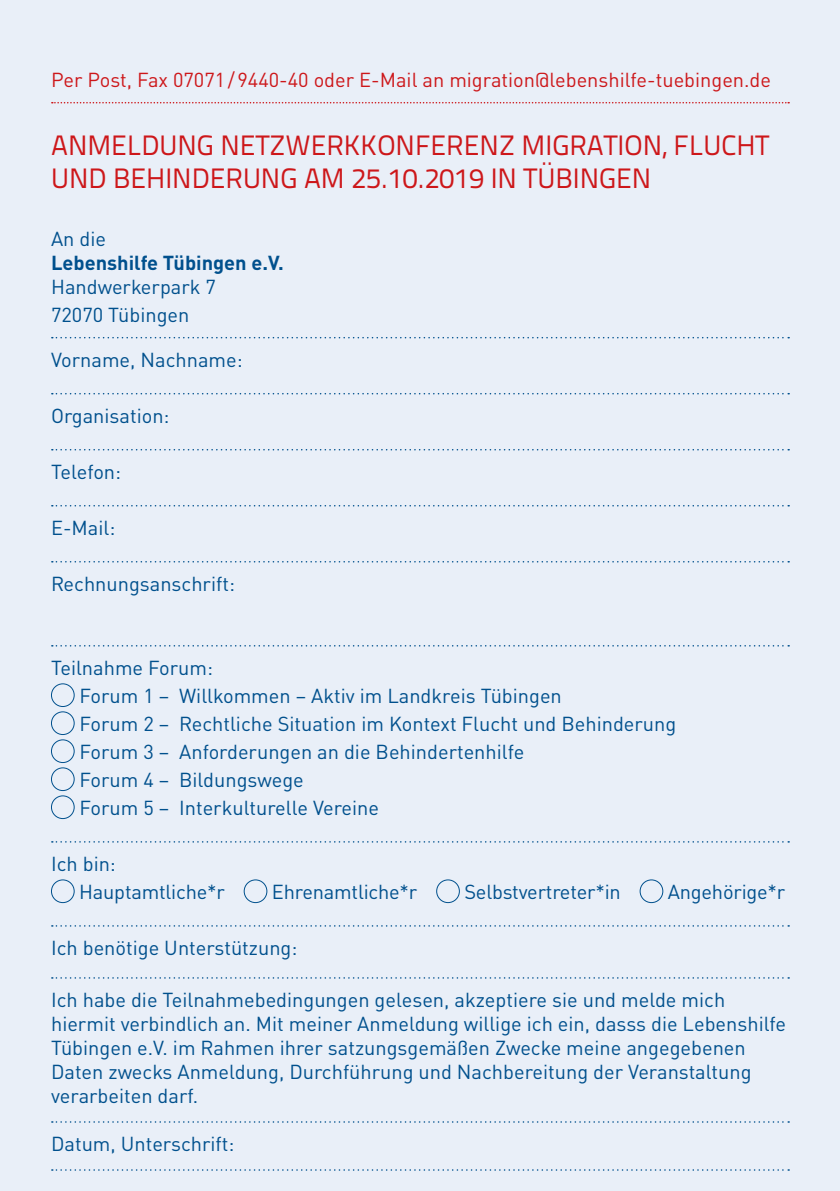
<style>
.page{position:relative;width:840px;height:1191px;background:#fff}
.page>*{position:absolute;margin:0;border:0;box-sizing:border-box;transform-origin:0 0}
.t1{font:28px/33.6px "Titillium Text 22 L 400 wt";color:#cd171a}
.t2{font:20px/28px "DINOT";color:#00508d}
.t3{font:20px "DINOT";color:#cd171a}
.t4{font:700 20px "DINOT";color:#00508d}
.t5{font:20px "DIN Pro";color:#00508d}
</style>
<div class="page">
<div style="left:0;top:0;width:839px;height:1191px;background:#e9eff8"></div>
<svg style="left:52px;top:102px;width:736px;height:1px"></svg>
<svg style="left:52px;top:337px;width:736px;height:1px"></svg>
<svg style="left:52px;top:393px;width:736px;height:1px"></svg>
<svg style="left:52px;top:449px;width:736px;height:1px"></svg>
<svg style="left:52px;top:505px;width:736px;height:1px"></svg>
<svg style="left:52px;top:561px;width:736px;height:1px"></svg>
<svg style="left:52px;top:645px;width:736px;height:1px"></svg>
<svg style="left:52px;top:841px;width:736px;height:1px"></svg>
<svg style="left:52px;top:925px;width:736px;height:1px"></svg>
<svg style="left:52px;top:977px;width:736px;height:1px"></svg>
<svg style="left:52px;top:1121px;width:736px;height:1px"></svg>
<svg style="left:52px;top:1169px;width:736px;height:1px"></svg>
<div style="left:51px;top:683px;width:24px;height:24px;border:1px solid #00508d;border-radius:50%"></div>
<div style="left:51px;top:711px;width:24px;height:24px;border:1px solid #00508d;border-radius:50%"></div>
<div style="left:51px;top:739px;width:24px;height:24px;border:1px solid #00508d;border-radius:50%"></div>
<div style="left:51px;top:767px;width:24px;height:24px;border:1px solid #00508d;border-radius:50%"></div>
<div style="left:51px;top:795px;width:24px;height:24px;border:1px solid #00508d;border-radius:50%"></div>
<div style="left:51px;top:879px;width:24px;height:24px;border:1px solid #00508d;border-radius:50%"></div>
<div style="left:244px;top:879px;width:23px;height:24px;border:1px solid #00508d;border-radius:50%"></div>
<div style="left:436px;top:879px;width:23px;height:24px;border:1px solid #00508d;border-radius:50%"></div>
<div style="left:639px;top:879px;width:23px;height:24px;border:1px solid #00508d;border-radius:50%"></div>
<p class="t3" style="left:51px;top:67px;width:721px">Per Post, Fax 07071/9440-40 oder E-Mail an migration@lebenshilfe-tuebingen.de</p>
<h1 class="t1" style="left:51px;top:126px;width:719px">ANMELDUNG NETZWERKKONFERENZ MIGRATION, FLUCHT<br>UND BEHINDERUNG AM 25.10.2019 IN TÜBINGEN</h1>
<p class="t2" style="left:51px;top:224px;width:56px">An die</p>
<p class="t4" style="left:51px;top:249px;width:234px">Lebenshilfe Tübingen e.V.</p>
<p class="t2" style="left:51px;top:272px;width:166px">Handwerkerpark 7</p>
<p class="t5" style="left:51px;top:301px;width:140px">72070 Tübingen</p>
<p class="t2" style="left:51px;top:345px;width:193px">Vorname, Nachname:</p>
<p class="t2" style="left:51px;top:401px;width:120px">Organisation:</p>
<p class="t2" style="left:51px;top:457px;width:72px">Telefon:</p>
<p class="t2" style="left:51px;top:513px;width:66px">E-Mail:</p>
<p class="t2" style="left:51px;top:569px;width:185px">Rechnungsanschrift:</p>
<p class="t2" style="left:79px;top:653px;width:598px;text-indent:-28px">Teilnahme Forum:<br>Forum 1 – Willkommen – Aktiv im Landkreis Tübingen<br>Forum 2 – Rechtliche Situation im Kontext Flucht und Behinderung Forum 3 – Anforderungen an die Behindertenhilfe<br>Forum 4 – Bildungswege<br>Forum 5 – Interkulturelle Vereine</p>
<p class="t2" style="left:79px;top:849px;width:147px;text-indent:-28px">Ich bin:<br>Hauptamtliche*r</p>
<p class="t2" style="left:272px;top:877px;width:147px">Ehrenamtliche*r</p>
<p class="t2" style="left:464px;top:877px;width:158px">Selbstvertreter*in</p>
<p class="t2" style="left:667px;top:877px;width:119px">Angehörige*r</p>
<p class="t2" style="left:51px;top:933px;width:248px">Ich benötige Unterstützung:</p>
<p class="t2" style="left:51px;top:987px;width:736px;line-height:24px">Ich habe die Teilnahmebedingungen gelesen, akzeptiere sie und melde mich hiermit verbindlich an. Mit meiner Anmeldung willige ich ein, dasss die Lebenshilfe Tübingen e.V. im Rahmen ihrer satzungsgemäßen Zwecke meine angegebenen Daten zwecks Anmeldung, Durchführung und Nachbereitung der Veranstaltung verarbeiten darf.</p>
<p class="t2" style="left:51px;top:1129px;width:185px">Datum, Unterschrift:</p>
</div>
